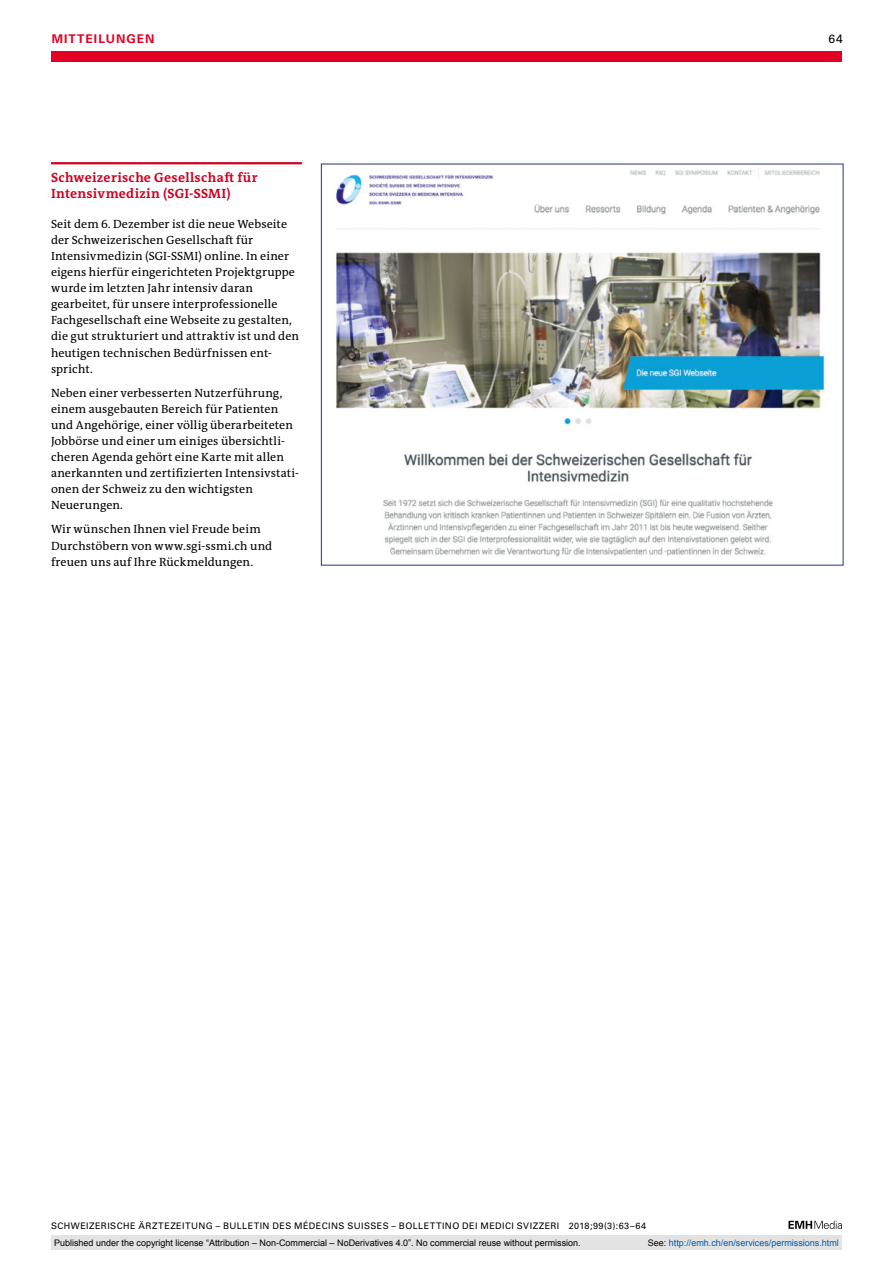
<style>
.page{position:relative;width:893px;height:1263px;background:#fff}
.page>*{position:absolute;margin:0;border:0;box-sizing:border-box;transform-origin:0 0}
.t1{font:700 13.5px/16px "The Antiqua B W7";letter-spacing:.02em;color:#d20020}
.t2{font:12px/16px "The Antiqua B W5 Plain";letter-spacing:.01em;color:#000}
.t3{font:700 12px "Univers LT Std";letter-spacing:.085em;color:#e40024}
.t4{font:12px "Univers LT Std";color:#000}
.t5{font:9px "Arial";color:#000}
.t6{font:9px "Univers LT Std";letter-spacing:.05em;color:#000}
.t7{font:9px "Arial";color:#005ba9}
.s1{color:#000}
</style>
<div class="page">
<svg style="left:788px;top:1221px;width:54px;height:8px"></svg>
<div style="left:51px;top:51px;width:791px;height:11px;background:#e40024"></div>
<hr style="left:51px;top:162px;width:251px;height:2px;background:#d20020">
<img style="left:335px;top:169px;width:490px;height:388px">
<div style="left:51px;top:1235px;width:791px;height:15px;background:#e3e3e3"></div>
<p class="t3" style="left:52px;top:31px;width:104px">MITTEILUNGEN</p>
<p class="t4" style="left:829px;top:31px;width:16px">64</p>
<p class="t1" style="left:51px;top:169px;width:208px">Schweizerische Gesellschaft für<br>Intensivmedizin (SGI-SSMI)</p>
<p class="t2" style="left:51px;top:216px;width:250px">Seit dem 6. Dezember ist die neue Webseite der Schweizerischen Gesellschaft für Intensivmedizin (SGI-SSMI) online. In einer eigens hierfür eingerichteten Projektgruppe wurde im letzten Jahr intensiv daran gearbeitet, für unsere interprofessionelle Fachgesellschaft eine Webseite zu gestalten, die gut strukturiert und attraktiv ist und den heutigen technischen Bedürfnissen ent&shy;spricht.</p>
<p class="t2" style="left:51px;top:385px;width:249px">Neben einer verbesserten Nutzerführung, einem ausgebauten Bereich für Patienten und Angehörige, einer völlig überarbeiteten Jobbörse und einer um einiges übersichtli&shy;cheren Agenda gehört eine Karte mit allen anerkannten und zertifizierten Intensivstati&shy;onen der Schweiz zu den wichtigsten Neuerungen.</p>
<p class="t2" style="left:51px;top:521px;width:223px">Wir wünschen Ihnen viel Freude beim<br>Durchstöbern von www.sgi-ssmi.ch und freuen uns auf Ihre Rückmeldungen.</p>
<p class="t6" style="left:51px;top:1220px;width:597px">SCHWEIZERISCHE ÄRZTEZEITUNG – BULLETIN DES MÉDECINS SUISSES – BOLLETTINO DEI MEDICI SVIZZERI 2018;99(3):63–64</p>
<p class="t5" style="left:54px;top:1237px;width:528px">Published under the copyright license “Attribution – Non-Commercial – NoDerivatives 4.0”. No commercial reuse without permission.</p>
<p class="t7" style="left:648px;top:1237px;width:193px"><span class="s1">See:</span> http://emh.ch/en/services/permissions.html</p>
</div>
